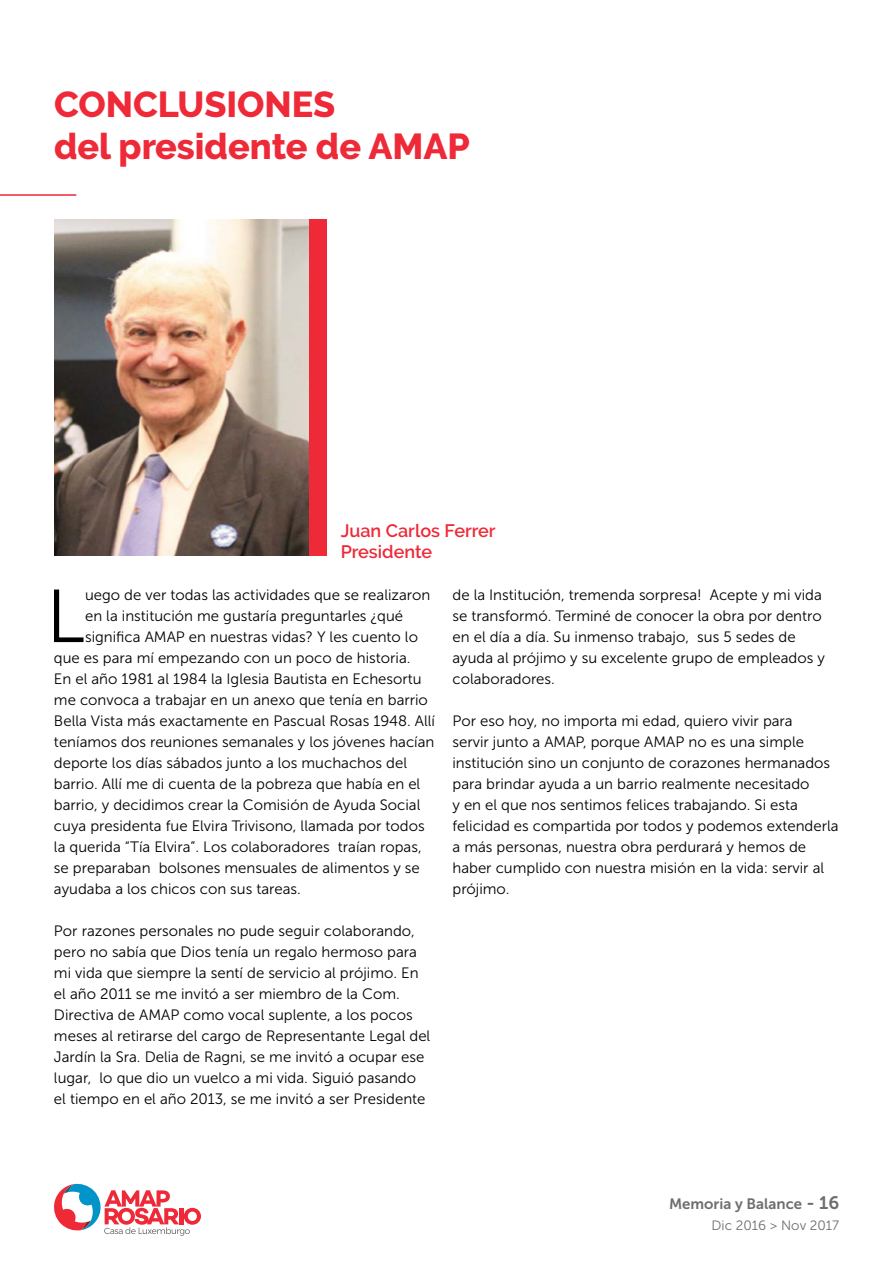
<style>
.page{position:relative;width:893px;height:1263px;background:#fff}
.page>*{position:absolute;margin:0;border:0;box-sizing:border-box;transform-origin:0 0}
.t1{font:74.7px "Museo Sans 300";color:#000}
.t2{font:800 36px/42px "Raleway";color:#ee2938}
.t3{font:600 18px/21px "Raleway";color:#ee2938}
.t4{font:15px/21px "Museo Sans 300";color:#000}
.t5{font:15px "Museo Sans 700";color:#6d6e71}
.t6{font:13.5px "Museo Sans 300";color:#6d6e71}
.s1{font-size:18px}
</style>
<div class="page">
<svg style="left:54px;top:1183px;width:147px;height:53px"></svg>
<img style="left:54px;top:219px;width:255px;height:336px">
<div style="left:309px;top:219px;width:17px;height:336px;background:#ee2938"></div>
<hr style="left:0;top:194px;width:76px;height:2px;background:#ee2938">
<h2 class="t2" style="left:54px;top:84px;width:418px">CONCLUSIONES<br>del presidente de AMAP</h2>
<p class="t3" style="left:341px;top:520px;width:156px">Juan Carlos Ferrer<br>Presidente</p>
<h1 class="t1" style="left:46px;top:576px;width:40px">L</h1>
<p class="t4" style="left:85px;top:584px;width:347px">uego de ver todas las actividades que se realizaron</p>
<p class="t4" style="left:85px;top:605px;width:320px">en la institución me gustaría preguntarles ¿qué</p>
<p class="t4" style="left:85px;top:626px;width:334px">significa AMAP en nuestras vidas? Y les cuento lo</p>
<p class="t4" style="left:54px;top:647px;width:358px">que es para mí empezando con un poco de historia.</p>
<p class="t4" style="left:54px;top:668px;width:369px">En el año 1981 al 1984 la Iglesia Bautista en Echesortu</p>
<p class="t4" style="left:54px;top:689px;width:375px">me convoca a trabajar en un anexo que tenía en barrio</p>
<p class="t4" style="left:54px;top:710px;width:382px">Bella Vista más exactamente en Pascual Rosas 1948. Allí</p>
<p class="t4" style="left:54px;top:731px;width:382px">teníamos dos reuniones semanales y los jóvenes hacían</p>
<p class="t4" style="left:54px;top:752px;width:355px">deporte los días sábados junto a los muchachos del</p>
<p class="t4" style="left:54px;top:773px;width:368px">barrio. Allí me di cuenta de la pobreza que había en el</p>
<p class="t4" style="left:54px;top:794px;width:368px">barrio, y decidimos crear la Comisión de Ayuda Social</p>
<p class="t4" style="left:54px;top:815px;width:372px">cuya presidenta fue Elvira Trivisono, llamada por todos</p>
<p class="t4" style="left:54px;top:836px;width:369px">la querida “Tía Elvira”. Los colaboradores traían ropas,</p>
<p class="t4" style="left:54px;top:857px;width:367px">se preparaban bolsones mensuales de alimentos y se</p>
<p class="t4" style="left:54px;top:878px;width:248px">ayudaba a los chicos con sus tareas.</p>
<p class="t4" style="left:54px;top:920px;width:378px">Por razones personales no pude seguir colaborando, pero no sabía que Dios tenía un regalo hermoso para mi vida que siempre la sentí de servicio al prójimo. En el año 2011 se me invitó a ser miembro de la Com.<br>Directiva de AMAP como vocal suplente, a los pocos meses al retirarse del cargo de Representante Legal del Jardín la Sra. Delia de Ragni, se me invitó a ocupar ese lugar, lo que dio un vuelco a mi vida. Siguió pasando el tiempo en el año 2013, se me invitó a ser Presidente</p>
<p class="t4" style="left:452px;top:584px;width:374px">de la Institución, tremenda sorpresa! Acepte y mi vida se transformó. Terminé de conocer la obra por dentro en el día a día. Su inmenso trabajo, sus 5 sedes de ayuda al prójimo y su excelente grupo de empleados y colaboradores.</p>
<p class="t4" style="left:452px;top:710px;width:388px">Por eso hoy, no importa mi edad, quiero vivir para<br>servir junto a AMAP, porque AMAP no es una simple institución sino un conjunto de corazones hermanados para brindar ayuda a un barrio realmente necesitado<br>y en el que nos sentimos felices trabajando. Si esta felicidad es compartida por todos y podemos extenderla a más personas, nuestra obra perdurará y hemos de haber cumplido con nuestra misión en la vida: servir al prójimo.</p>
<p class="t5" style="left:669px;top:1195px;width:172px">Memoria y Balance <span class="s1">- 16</span></p>
<p class="t6" style="left:712px;top:1218px;width:129px">Dic 2016 &gt; Nov 2017</p>
</div>
